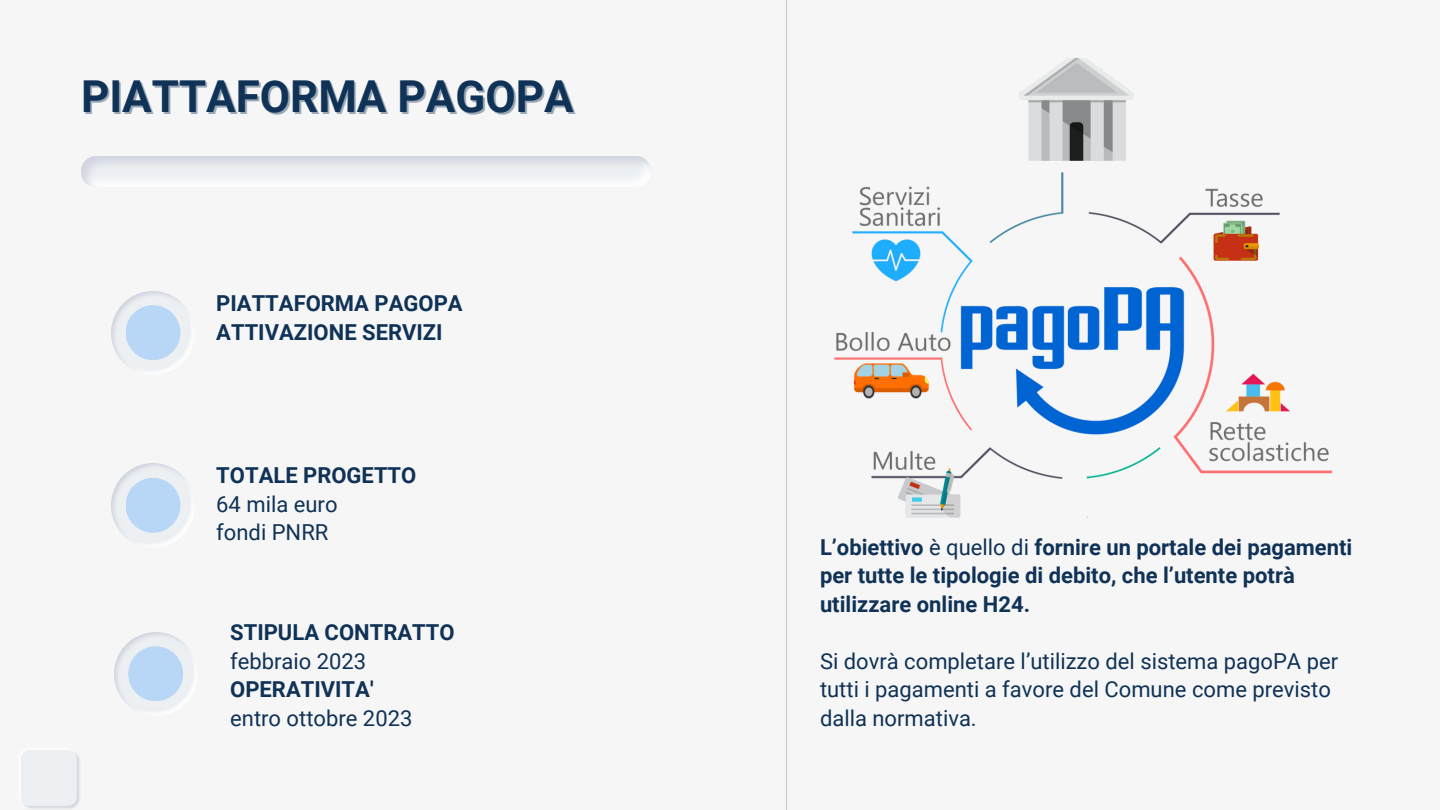
<style>
.page{position:relative;width:1440px;height:810px;background:#f6f6f6}
.page>*{position:absolute;margin:0;border:0;box-sizing:border-box;transform-origin:0 0}
.t1{font:700 44px "Roboto";color:#0f3256}
.t2{font:700 22px/28.5px "Roboto";color:#0f3256}
.t3{font:22px/28.5px "Roboto";color:#0f3256}
.s1{font-weight:400}
</style>
<div class="page">
<hr style="left:786px;top:0;width:1px;height:810px;background:#000">
<img style="left:112px;top:464px;width:77px;height:78px">
<div style="left:126px;top:478px;width:54px;height:55px;background:#b8d6f6;border-radius:50%"></div>
<img style="left:112px;top:291px;width:77px;height:78px">
<div style="left:126px;top:305px;width:54px;height:55px;background:#b8d6f6;border-radius:50%"></div>
<img style="left:22px;top:751px;width:58px;height:58px">
<img style="left:114px;top:632px;width:78px;height:78px">
<div style="left:128px;top:646px;width:55px;height:55px;background:#b8d6f6;border-radius:50%"></div>
<img style="left:834px;top:58px;width:498px;height:460px">
<h1 class="t1" style="left:81px;top:71px;width:494px">PIATTAFORMA PAGOPA</h1>
<p class="t2" style="left:216px;top:289px;width:248px">PIATTAFORMA PAGOPA<br>ATTIVAZIONE SERVIZI</p>
<p class="t2" style="left:216px;top:462px;width:202px">TOTALE PROGETTO</p>
<p class="t3" style="left:216px;top:490px;width:123px">64 mila euro fondi PNRR</p>
<p class="t2" style="left:230px;top:619px;width:226px">STIPULA CONTRATTO</p>
<p class="t3" style="left:230px;top:647px;width:138px">febbraio 2023</p>
<p class="t2" style="left:230px;top:676px;width:145px">OPERATIVITA'</p>
<p class="t3" style="left:230px;top:704px;width:184px">entro ottobre 2023</p>
<p class="t2" style="left:820px;top:533px;width:534px">L’obiettivo <span class="s1">è quello di</span> fornire un portale dei pagamenti per tutte le tipologie di debito, che l’utente potrà utilizzare online H24.</p>
<p class="t3" style="left:820px;top:647px;width:520px">Si dovrà completare l’utilizzo del sistema pagoPA per tutti i pagamenti a favore del Comune come previsto dalla normativa.</p>
</div>
